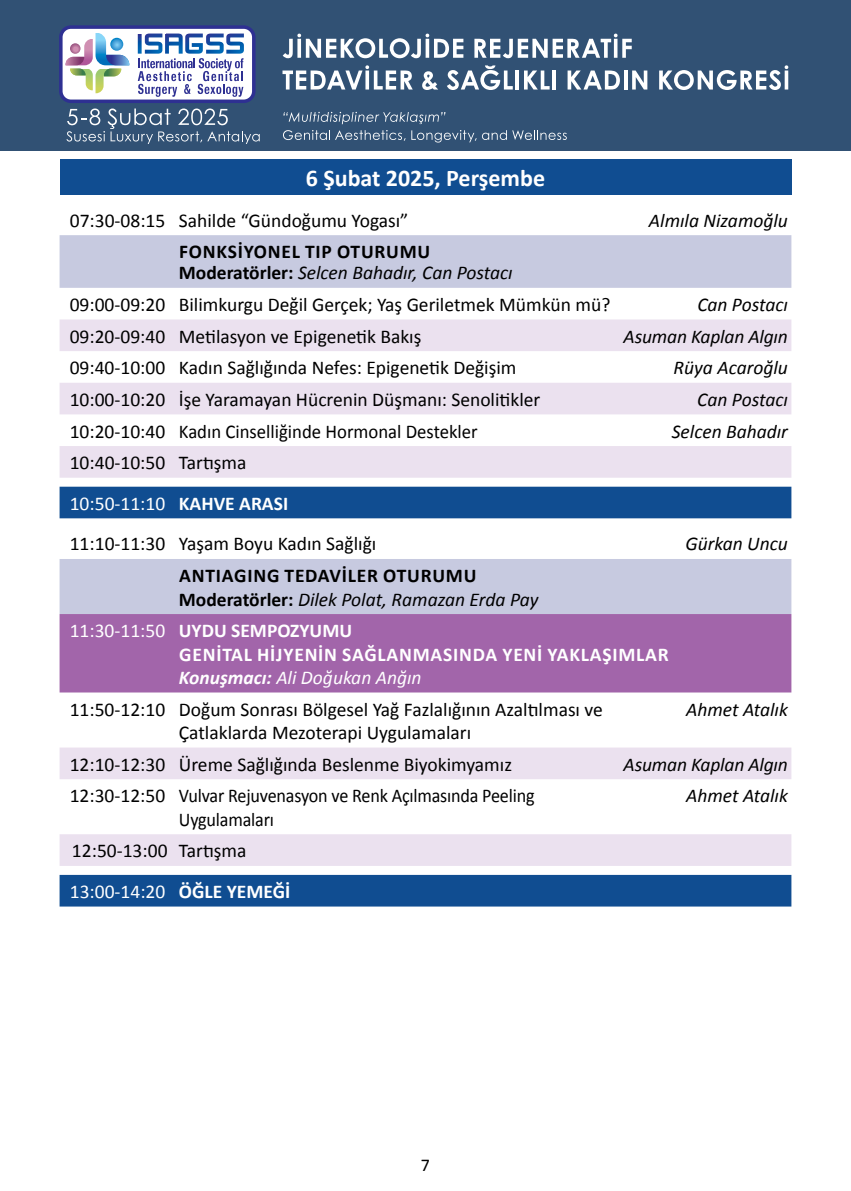
<style>
.page{position:relative;width:851px;height:1191px;background:#fff}
.page>*{position:absolute;margin:0;border:0;box-sizing:border-box;transform-origin:0 0}
.t1{font:700 24px "Calibri";color:#fff}
.t2{font:19.5px/40.5px "Calibri";color:#000}
.t3{font:italic 19.5px "Calibri";color:#000}
.t4{font:700 19.5px/21px "Calibri";letter-spacing:.04em;color:#000}
.t5{font:700 19.5px/23.4px "Calibri";letter-spacing:.04em;color:#fff}
.t6{font:18px "Calibri";color:#000}
.s1{font-weight:400;font-style:italic}
.s2{color:#fff}
.s3{font-weight:700;color:#fff}
.s4{font-weight:400}
.s5{font-style:italic}
</style>
<div class="page">
<div style="left:0;top:0;width:850px;height:151px;background:#315174"></div>
<div style="left:61px;top:27px;width:193px;height:74px;background:#fff;border-radius:10px"></div>
<div style="left:59px;top:25px;width:196px;height:78px;border:3px solid #2e3092;border-radius:10px"></div>
<svg style="left:65px;top:33px;width:64px;height:60px"></svg>
<svg style="left:138px;top:34px;width:106px;height:63px"></svg>
<svg style="left:283px;top:34px;width:180px;height:24px"></svg>
<svg style="left:474px;top:34px;width:157px;height:24px"></svg>
<svg style="left:282px;top:65px;width:130px;height:25px"></svg>
<svg style="left:422px;top:71px;width:16px;height:19px"></svg>
<svg style="left:447px;top:65px;width:65px;height:25px"></svg>
<hr style="left:515px;top:70px;width:4px;height:20px;background:#fff">
<svg style="left:524px;top:71px;width:25px;height:19px"></svg>
<hr style="left:552px;top:70px;width:4px;height:20px;background:#fff">
<svg style="left:567px;top:70px;width:52px;height:20px"></svg>
<svg style="left:624px;top:70px;width:3px;height:20px"></svg>
<svg style="left:632px;top:71px;width:15px;height:19px"></svg>
<svg style="left:659px;top:65px;width:129px;height:25px"></svg>
<svg style="left:283px;top:112px;width:162px;height:12px"></svg>
<svg style="left:283px;top:130px;width:122px;height:11px"></svg>
<svg style="left:411px;top:130px;width:65px;height:13px"></svg>
<svg style="left:482px;top:130px;width:84px;height:10px"></svg>
<svg style="left:66px;top:108px;width:194px;height:36px"></svg>
<div style="left:60px;top:159px;width:731px;height:35px;background:#104d91"></div>
<div style="left:60px;top:235px;width:731px;height:53px;background:#c7cae0"></div>
<svg style="left:60px;top:319px;width:731px;height:168px;fill:#ebe1ef"></svg>
<svg style="left:60px;top:487px;width:731px;height:419px"></svg>
<div style="left:60px;top:614px;width:731px;height:78px;background:#a265aa"></div>
<p class="t1" style="left:306px;top:163px;width:241px">6 Şubat 2025, Perşembe</p>
<p class="t2" style="left:70px;top:200px;width:340px">07:30-08:15 Sahilde “Gündoğumu Yogası”</p>
<p class="t3" style="left:649px;top:207px;width:140px">Almıla Nizamoğlu</p>
<p class="t4" style="left:179px;top:241px;width:335px">FONKSIYONEL TIP OTURUMU<br>Moderatörler: <span class="s1">Selcen Bahadır, Can Postacı</span></p>
<p class="t2" style="left:70px;top:284px;width:542px">09:00-09:20 Bilimkurgu Değil Gerçek; Yaş Geriletmek Mümkün mü?</p>
<p class="t3" style="left:697px;top:291px;width:92px">Can Postacı</p>
<p class="t2" style="left:70px;top:316px;width:353px">09:20-09:40 Metilasyon ve Epigenetik Bakış</p>
<p class="t3" style="left:623px;top:323px;width:166px">Asuman Kaplan Algın</p>
<p class="t2" style="left:70px;top:347px;width:448px">09:40-10:00 Kadın Sağlığında Nefes: Epigenetik Değişim</p>
<p class="t3" style="left:673px;top:354px;width:116px">Rüya Acaroğlu</p>
<p class="t2" style="left:70px;top:379px;width:472px">10:00-10:20 İşe Yaramayan Hücrenin Düşmanı: Senolitikler</p>
<p class="t3" style="left:697px;top:386px;width:92px">Can Postacı</p>
<p class="t2" style="left:70px;top:411px;width:409px">10:20-10:40 Kadın Cinselliğinde Hormonal Destekler</p>
<p class="t3" style="left:671px;top:418px;width:118px">Selcen Bahadır</p>
<p class="t2" style="left:70px;top:442px;width:308px">10:40-10:50 Tartışma<br><span class="s2">10:50-11:10</span> <span class="s3">KAHVE ARASI<br></span>11:10-11:30 Yaşam Boyu Kadın Sağlığı</p>
<p class="t3" style="left:685px;top:531px;width:104px">Gürkan Uncu</p>
<p class="t4" style="left:179px;top:564px;width:361px;line-height:23.4px">ANTIAGING TEDAVILER OTURUMU<br>Moderatörler: <span class="s1">Dilek Polat, Ramazan Erda Pay</span></p>
<p class="t5" style="left:179px;top:619px;width:491px;text-indent:-109px"><span class="s4">11:30-11:50</span> UYDU SEMPOZYUMU<br>GENITAL HIJYENIN SAĞLANMASINDA YENI YAKLAŞIMLAR<br><span class="s5">Konuşmacı:</span> <span class="s1">Ali Doğukan Anğın</span></p>
<p class="t2" style="left:179px;top:697px;width:425px;line-height:23.4px;text-indent:-109px">11:50-12:10 Doğum Sonrası Bölgesel Yağ Fazlalığının Azaltılması ve<br>Çatlaklarda Mezoterapi Uygulamaları</p>
<p class="t3" style="left:686px;top:696px;width:103px">Ahmet Atalık</p>
<p class="t2" style="left:70px;top:744px;width:444px">12:10-12:30 Üreme Sağlığında Beslenme Biyokimyamız</p>
<p class="t3" style="left:623px;top:751px;width:166px">Asuman Kaplan Algın</p>
<p class="t2" style="left:179px;top:784px;width:357px;line-height:23.4px;text-indent:-109px">12:30-12:50 Vulvar Rejuvenasyon ve Renk Açılmasında Peeling<br>Uygulamaları</p>
<p class="t3" style="left:686px;top:782px;width:103px">Ahmet Atalık</p>
<p class="t2" style="left:70px;top:830px;width:220px">12:50-13:00 Tartışma<br><span class="s2">13:00-14:20</span> <span class="s3">ÖĞLE YEMEĞİ</span></p>
<p class="t6" style="left:421px;top:1153px;width:11px">7</p>
</div>
